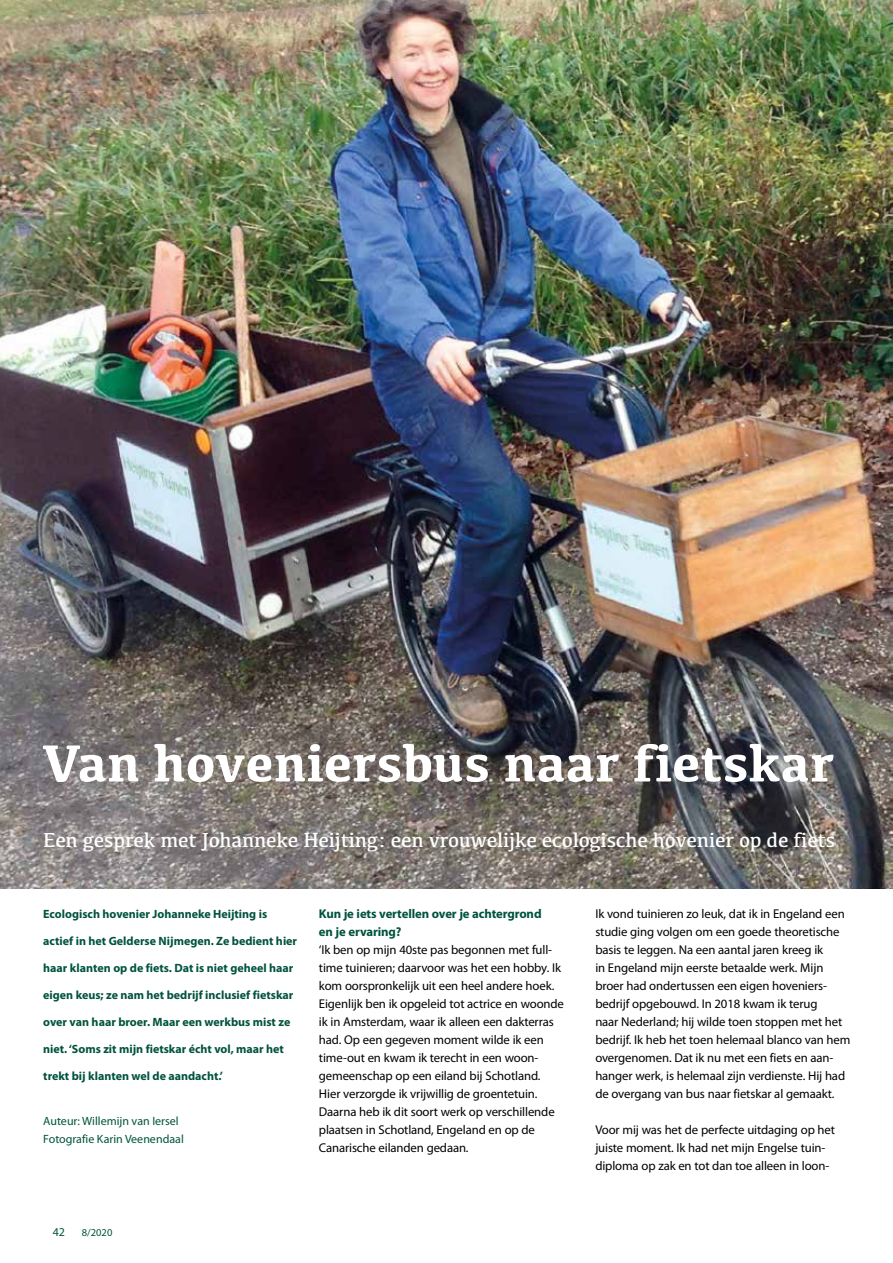
<style>
.page{position:relative;width:893px;height:1263px;background:#fff}
.page>*{position:absolute;margin:0;border:0;box-sizing:border-box;transform-origin:0 0}
.t1{font:700 54px "Kefa";color:#fff}
.t2{font:21px "Kefa";letter-spacing:-.01em;color:#fff}
.t3{font:12.75px/18px "Myriad Pro";letter-spacing:-.01em;color:#000}
.t4{font:700 12.75px/18px "Myriad Pro";letter-spacing:-.01em;color:#00533d}
.t5{font:700 12px "Myriad Pro";color:#00533d}
.t6{font:12px/18px "Myriad Pro";color:#00533d}
.t7{font:10.5px "Myriad Pro";color:#00533d}
</style>
<div class="page">
<img style="left:0;top:0;width:893px;height:888px">
<h1 class="t1" style="left:43px;top:727px;width:793px">Van hoveniersbus naar fietskar</h1>
<h2 class="t2" style="left:43px;top:826px;width:793px">Een gesprek met Johanneke Heijting: een vrouwelijke ecologische hovenier op de fiets</h2>
<p class="t5" style="left:43px;top:906px;width:225px">Ecologisch hovenier Johanneke Heijting is</p>
<p class="t5" style="left:43px;top:933px;width:255px">actief in het Gelderse Nijmegen. Ze bedient hier</p>
<p class="t5" style="left:43px;top:960px;width:252px">haar klanten op de fiets. Dat is niet geheel haar</p>
<p class="t5" style="left:43px;top:987px;width:252px">eigen keus; ze nam het bedrijf inclusief fietskar</p>
<p class="t5" style="left:43px;top:1014px;width:249px">over van haar broer. Maar een werkbus mist ze</p>
<p class="t5" style="left:43px;top:1041px;width:242px">niet. ‘Soms zit mijn fietskar écht vol, maar het</p>
<p class="t5" style="left:43px;top:1068px;width:181px">trekt bij klanten wel de aandacht.’</p>
<p class="t6" style="left:43px;top:1112px;width:142px">Auteur: Willemijn van Iersel<br>Fotografie Karin Veenendaal</p>
<p class="t4" style="left:319px;top:904px;width:224px">Kun je iets vertellen over je achtergrond en je ervaring?</p>
<p class="t3" style="left:319px;top:941px;width:247px">‘Ik ben op mijn 40ste pas begonnen met full&shy;time tuinieren; daarvoor was het een hobby. Ik kom oorspronkelijk uit een heel andere hoek.<br>Eigenlijk ben ik opgeleid tot actrice en woonde ik in Amsterdam, waar ik alleen een dakterras had. Op een gegeven moment wilde ik een time-out en kwam ik terecht in een woon&shy;gemeenschap op een eiland bij Schotland.<br>Hier verzorgde ik vrijwillig de groentetuin.<br>Daarna heb ik dit soort werk op verschillende plaatsen in Schotland, Engeland en op de Canarische eilanden gedaan.</p>
<p class="t6" style="left:53px;top:1222px;width:14px">42</p>
<p class="t7" style="left:82px;top:1226px;width:32px">8/2020</p>
<p class="t3" style="left:595px;top:905px;width:257px">Ik vond tuinieren zo leuk, dat ik in Engeland een studie ging volgen om een goede theoretische basis te leggen. Na een aantal jaren kreeg ik<br>in Engeland mijn eerste betaalde werk. Mijn broer had ondertussen een eigen hoveniers&shy;bedrijf opgebouwd. In 2018 kwam ik terug<br>naar Nederland; hij wilde toen stoppen met het bedrijf. Ik heb het toen helemaal blanco van hem overgenomen. Dat ik nu met een fiets en aan&shy;hanger werk, is helemaal zijn verdienste. Hij had de overgang van bus naar fietskar al gemaakt.</p>
<p class="t3" style="left:595px;top:1121px;width:241px">Voor mij was het de perfecte uitdaging op het juiste moment. Ik had net mijn Engelse tuin&shy;diploma op zak en tot dan toe alleen in loon-</p>
</div>
